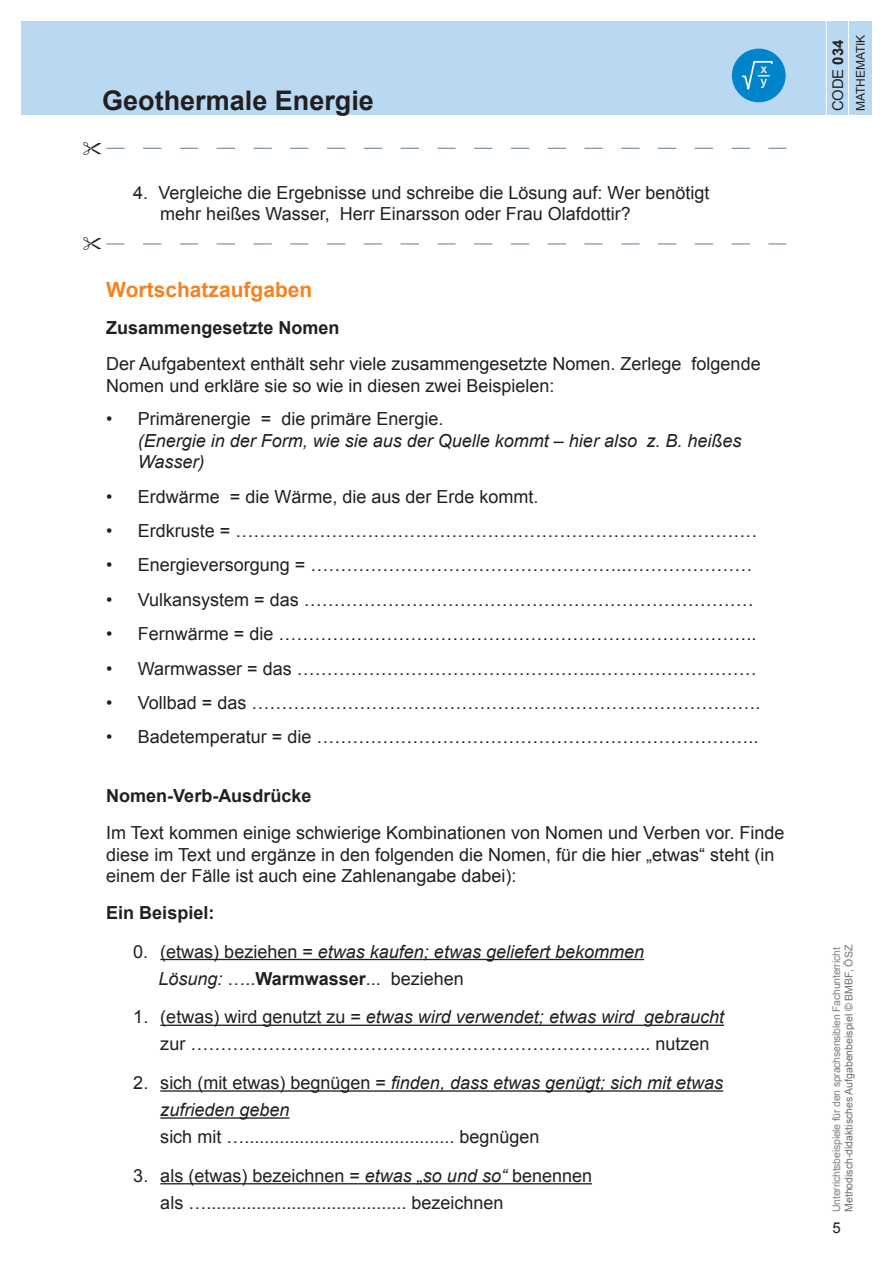
<style>
.page{position:relative;width:893px;height:1263px;background:#fff}
.page>*{position:absolute;margin:0;border:0;box-sizing:border-box;transform-origin:0 0}
.t1{font:700 27px "Arial";color:#231f20}
.t2{font:700 21px "Arial";color:#f58220}
.t3{font:18px/21.6px "Arial";color:#231f20}
.t4{font:italic 18px/27px "Arial";color:#231f20}
.t5{font:700 18px "Arial";color:#231f20}
.t6{font:15px "Arial";color:#231f20}
.t7{font:14.85px "Arial";color:#231f20}
.t8{font:12px "Arial";color:#231f20}
.t9{font:10.5px "Arial";letter-spacing:-.02em;color:#808285}
.t10{font:10.5px "Arial";color:#6c6d70}
.s1{font-style:normal}
.s2{font-weight:700;font-style:normal}
.s3{font-style:italic}
.s4{font-weight:700}
</style>
<div class="page">
<div style="left:21px;top:21px;width:851px;height:94px;background:#b8d9f1"></div>
<hr style="left:848px;top:20px;width:1px;height:127px;background:#fff">
<hr style="left:826px;top:20px;width:1px;height:127px;background:#fff">
<div style="left:732px;top:49px;width:54px;height:53px;background:#0084ca;border-radius:50%"></div>
<svg style="left:741px;top:60px;width:32px;height:36px"></svg>
<hr style="left:160px;top:959px;width:484px;height:1px;background:#231f20">
<hr style="left:160px;top:1024px;width:564px;height:2px;background:#231f20">
<hr style="left:160px;top:1090px;width:563px;height:2px;background:#231f20">
<hr style="left:160px;top:1117px;width:129px;height:2px;background:#231f20">
<hr style="left:160px;top:1183px;width:432px;height:1px;background:#231f20">
<svg style="left:106px;top:243px;width:681px;height:2px"></svg>
<svg style="left:106px;top:147px;width:681px;height:2px"></svg>
<h1 class="t1" style="left:102px;top:83px;width:273px">Geothermale Energie</h1>
<p class="t3" style="left:160px;top:182px;width:551px;text-indent:-27px">4. Vergleiche die Ergebnisse und schreibe die Lösung auf: Wer benötigt mehr heißes Wasser, Herr Einarsson oder Frau Olafdottir?</p>
<p class="t2" style="left:106px;top:276px;width:208px">Wortschatzaufgaben</p>
<p class="t5" style="left:106px;top:315px;width:235px">Zusammengesetzte Nomen</p>
<p class="t3" style="left:106px;top:353px;width:656px">Der Aufgabentext enthält sehr viele zusammengesetzte Nomen. Zerlege folgende<br>Nomen und erkläre sie so wie in diesen zwei Beispielen:</p>
<p class="t3" style="left:106px;top:408px;width:339px">• Primärenergie = die primäre Energie.</p>
<p class="t4" style="left:138px;top:430px;width:605px;line-height:21.6px">(Energie in der Form, wie sie aus der Quelle kommt – hier also z. B. heißes<br>Wasser)</p>
<p class="t3" style="left:106px;top:486px;width:434px">• Erdwärme = die Wärme, die aus der Erde kommt.</p>
<p class="t3" style="left:106px;top:520px;width:653px">• Erdkruste = ……………………………………………………………………………</p>
<p class="t3" style="left:106px;top:554px;width:648px">• Energieversorgung = ……………………………………………..…………………</p>
<p class="t3" style="left:106px;top:589px;width:649px">• Vulkansystem = das …………………………………………………………………</p>
<p class="t3" style="left:106px;top:623px;width:652px">• Fernwärme = die ……………………………………………………………………..</p>
<p class="t3" style="left:106px;top:658px;width:652px">• Warmwasser = das …………………………………………..………………………</p>
<p class="t3" style="left:106px;top:692px;width:656px">• Vollbad = das ………………………………………………………………………….</p>
<p class="t3" style="left:106px;top:726px;width:654px">• Badetemperatur = die ………………………………………………………………..</p>
<p class="t5" style="left:106px;top:784px;width:207px">Nomen-Verb-Ausdrücke</p>
<p class="t3" style="left:106px;top:822px;width:680px">Im Text kommen einige schwierige Kombinationen von Nomen und Verben vor. Finde diese im Text und ergänze in den folgenden die Nomen, für die hier „etwas“ steht (in einem der Fälle ist auch eine Zahlenangabe dabei):</p>
<p class="t5" style="left:106px;top:901px;width:110px">Ein Beispiel:</p>
<p class="t4" style="left:158px;top:938px;width:487px;text-indent:-25px"><span class="s1">0. (etwas) beziehen =</span> etwas kaufen; etwas geliefert bekommen<br>Lösung: <span class="s1">…..</span><span class="s2">Warmwasser</span><span class="s1">... beziehen</span></p>
<p class="t3" style="left:160px;top:1004px;width:565px;line-height:27px;text-indent:-27px">1. (etwas) wird genutzt zu = <span class="s3">etwas wird verwendet; etwas wird gebraucht </span>zur ………………………………………………………………….. nutzen</p>
<p class="t4" style="left:160px;top:1069px;width:564px;text-indent:-27px"><span class="s1">2. sich (mit etwas) begnügen =</span> finden, dass etwas genügt; sich mit etwas zufrieden geben</p>
<p class="t3" style="left:160px;top:1126px;width:381px">sich mit ….......................................... begnügen</p>
<p class="t3" style="left:160px;top:1162px;width:433px;line-height:27px;text-indent:-27px">3. als (etwas) bezeichnen = <span class="s3">etwas „so und so“</span> benennen als …........................................ bezeichnen</p>
<p class="t7" style="left:828px;top:111px;width:73px;rotate:-90deg">CODE <span class="s4">034</span></p>
<p class="t8" style="left:853px;top:111px;width:78px;rotate:-90deg">MATHEMATIK</p>
<p class="t9" style="left:829px;top:1212px;width:266px;rotate:-90deg">Unterrichtsbeispiele für den sprachsensiblen Fachunterricht</p>
<p class="t10" style="left:842px;top:1212px;width:268px;rotate:-90deg">Methodisch-didaktisches Aufgabenbeispiel © BMBF, ÖSZ</p>
<p class="t6" style="left:832px;top:1218px;width:10px">5</p>
</div>
